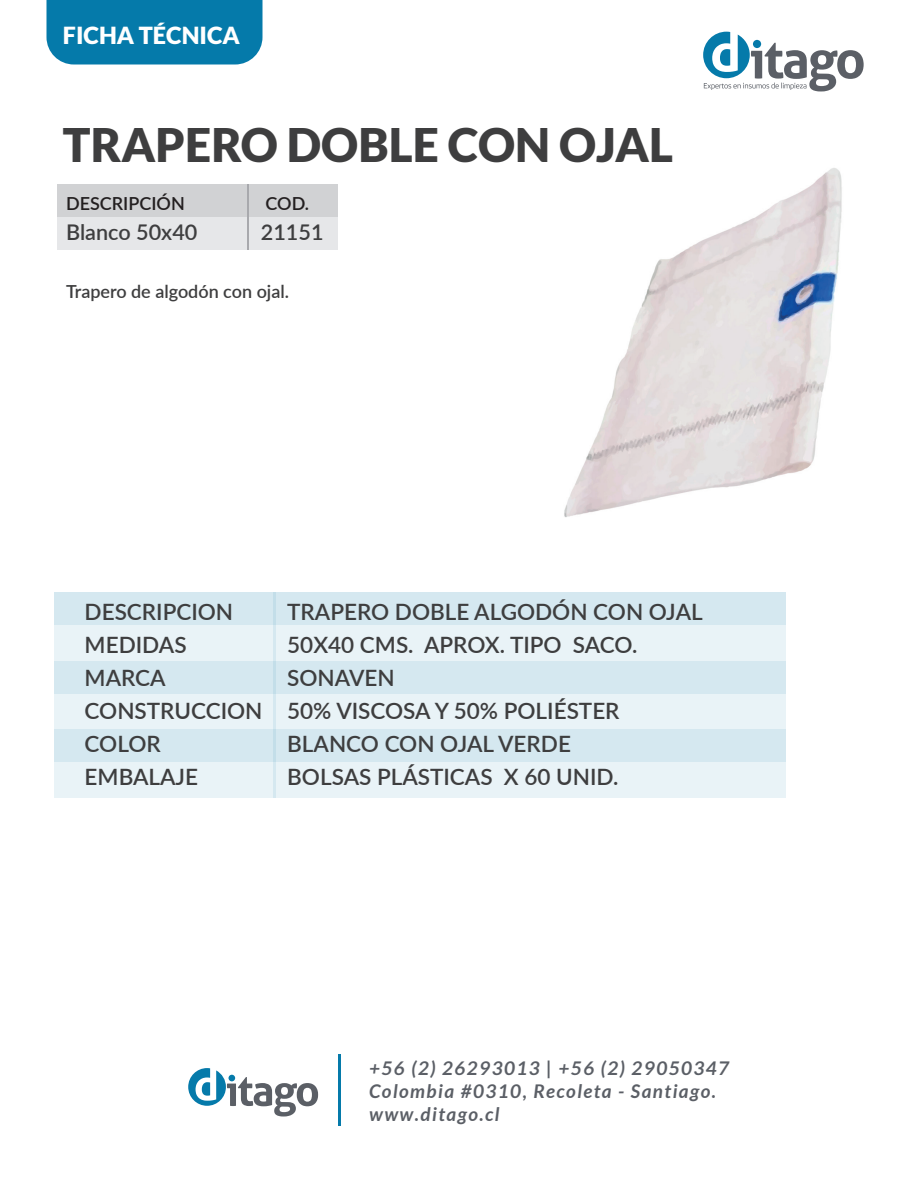
<style>
.page{position:relative;width:918px;height:1188px;background:#fff}
.page>*{position:absolute;margin:0;border:0;box-sizing:border-box;transform-origin:0 0}
.t1{font:900 46.35px "Lato";color:#3e3e3f}
.t2{font:900 23.55px "Lato";color:#fff}
.t3{font:600 22.5px/33px "Lato";color:#3e3e3f}
.t4{font:600 21.6px "Lato";color:#3e3e3f}
.t5{font:italic 700 18.9px/22.6px "Lato";letter-spacing:.075em;color:#5b5f66}
.t6{font:600 18px "Lato";color:#3e3e3f}
.t7{font:600 18px "Lato";color:#231f20}
</style>
<div class="page">
<img style="left:564px;top:168px;width:278px;height:349px">
<div style="left:57px;top:184px;width:281px;height:66px;background:#d1d2d4"></div>
<div style="left:57px;top:218px;width:281px;height:32px;background:#e6e7e9"></div>
<div style="left:47px;top:0;width:216px;height:64px;background:#057aaa"></div>
<div style="left:54px;top:592px;width:732px;height:206px;background:#e9f3f7"></div>
<div style="left:54px;top:592px;width:732px;height:34px;background:#d5e8f0"></div>
<div style="left:54px;top:662px;width:732px;height:32px;background:#d5e8f0"></div>
<div style="left:54px;top:729px;width:732px;height:33px;background:#d5e8f0"></div>
<svg style="left:703px;top:32px;width:161px;height:59px"></svg>
<svg style="left:188px;top:1068px;width:130px;height:49px"></svg>
<hr style="left:339px;top:1055px;width:2px;height:71px;background:#057aaa">
<hr style="left:273px;top:592px;width:3px;height:206px;background:#057aaa">
<hr style="left:248px;top:184px;width:1px;height:66px;background:#a8a9ad">
<p class="t2" style="left:63px;top:21px;width:178px">FICHA TÉCNICA</p>
<h1 class="t1" style="left:63px;top:118px;width:612px">TRAPERO DOBLE CON OJAL</h1>
<p class="t7" style="left:66px;top:190px;width:120px">DESCRIPCIÓN</p>
<p class="t7" style="left:266px;top:190px;width:45px">COD.</p>
<p class="t4" style="left:66px;top:217px;width:133px">Blanco 50x40</p>
<p class="t4" style="left:261px;top:217px;width:64px">21151</p>
<p class="t6" style="left:66px;top:279px;width:225px">Trapero de algodón con ojal.</p>
<p class="t3" style="left:85px;top:594px;width:150px">DESCRIPCION</p>
<p class="t3" style="left:287px;top:594px;width:417px">TRAPERO DOBLE ALGODÓN CON OJAL</p>
<p class="t3" style="left:85px;top:627px;width:104px">MEDIDAS</p>
<p class="t3" style="left:287px;top:627px;width:352px">50X40 CMS. APROX. TIPO SACO.</p>
<p class="t3" style="left:85px;top:660px;width:83px">MARCA</p>
<p class="t3" style="left:85px;top:660px;width:537px;text-indent:203px">SONAVEN<br>CONSTRUCCION 50% VISCOSA Y 50% POLIÉSTER<br>COLOR</p>
<p class="t3" style="left:287px;top:726px;width:285px">BLANCO CON OJAL VERDE</p>
<p class="t3" style="left:85px;top:759px;width:115px">EMBALAJE</p>
<p class="t3" style="left:287px;top:759px;width:333px">BOLSAS PLÁSTICAS X 60 UNID.</p>
<p class="t5" style="left:369px;top:1058px;width:362px">+56 (2) 26293013 | +56 (2) 29050347<br>Colombia #0310, Recoleta - Santiago. www.ditago.cl</p>
</div>
